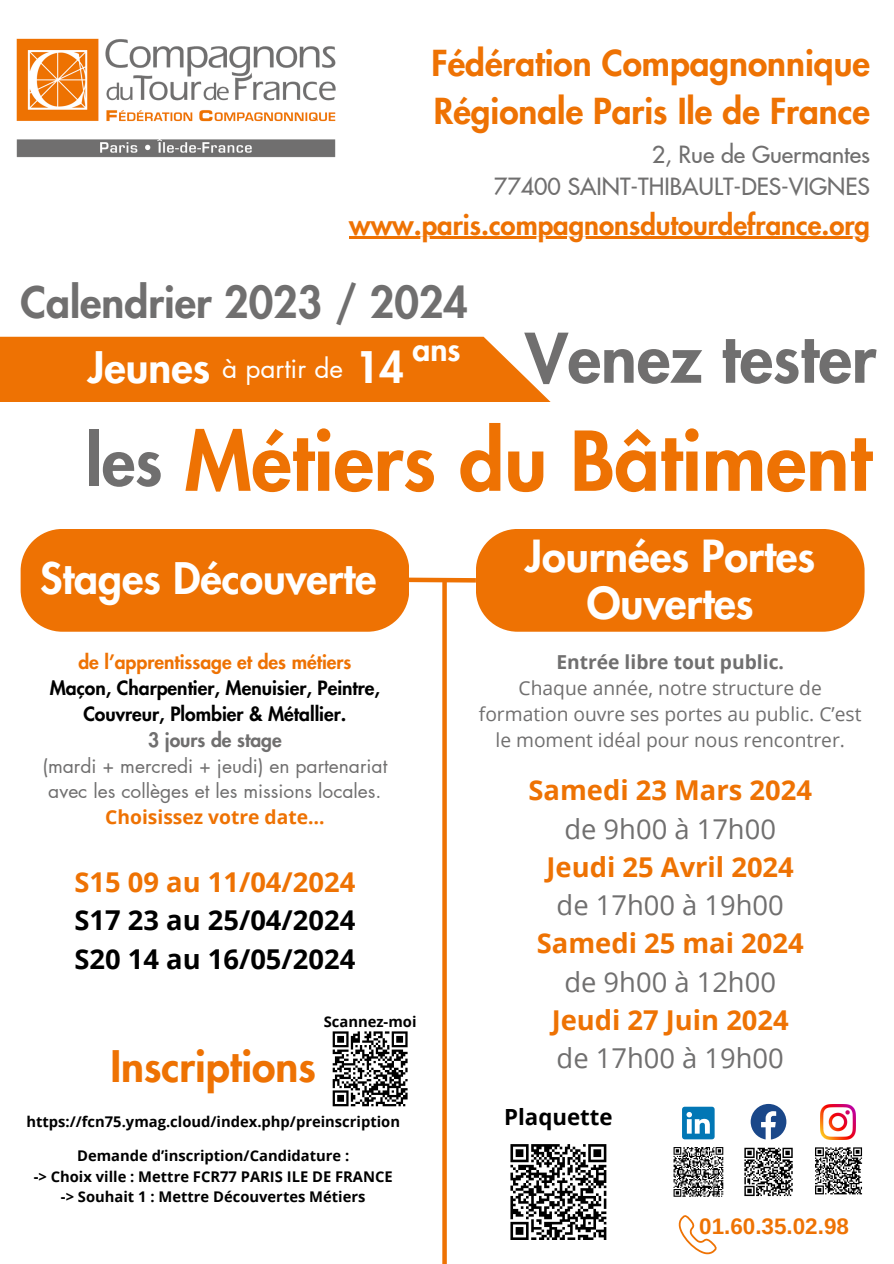
<style>
.page{position:relative;width:894px;height:1264px;background:#fff}
.page>*{position:absolute;margin:0;border:0;box-sizing:border-box;transform-origin:0 0}
.t1{font:800 79.95px "Futura LT Pro";color:#ee7203}
.t2{font:800 66.45px "Futura LT Pro";color:#706f6f}
.t3{font:800 43.2px/47.2px "Futura LT Pro";color:#fff;text-align:center}
.t4{font:800 42.45px "Futura LT Pro";color:#fff}
.t5{font:800 42.45px "Futura LT Pro";color:#706f6f}
.t6{font:800 42.45px "Futura LT Pro";color:#ee7203}
.t7{font:800 34.95px/48.3px "Futura LT Pro";color:#ee7203}
.t8{font:800 31.65px "Futura LT Pro";color:#fff}
.t9{font:800 27.45px "Futura LT Pro";color:#ee7203}
.t10{font:700 27.3px/38.2px "Open Sans";color:#ee7203;text-align:center}
.t11{font:700 27.3px/38.2px "Open Sans";color:#000;text-align:justify}
.t12{font:26.25px "Futura LT Pro";color:#fff}
.t13{font:500 23.25px "Futura LT Pro";color:#706f6f}
.t14{font:700 22.35px "Arimo";color:#ee7203}
.t15{font:700 22.2px "Open Sans";color:#000}
.t16{font:19.2px/25.8px "Open Sans";color:#706f6f;text-align:center}
.t17{font:19.2px/25.8px "Futura LT Pro";color:#706f6f}
.t18{font:800 19.2px/25.8px "Futura LT Pro";color:#000;text-align:center}
.t19{font:800 19.2px "Futura LT Pro";color:#ee7203}
.t20{font:700 19.2px "Open Sans";color:#706f6f}
.t21{font:700 19.2px "Open Sans";color:#ee7203}
.t22{font:800 19.2px "Futura LT Pro";color:#706f6f}
.t23{font:700 14.7px "Open Sans";color:#000}
.s1{color:#ee7203}
.s2{font-weight:400;color:#706f6f}
</style>
<div class="page">
<img style="left:16px;top:38px;width:320px;height:120px">
<div style="left:0;top:337px;width:550px;height:65px;background:#ee7203"></div>
<svg style="left:332px;top:1031px;width:75px;height:75px"></svg>
<svg style="left:510px;top:1144px;width:97px;height:96px"></svg>
<svg style="left:678px;top:1215px;width:39px;height:39px"></svg>
<svg style="left:682px;top:1106px;width:32px;height:33px"></svg>
<svg style="left:750px;top:1103px;width:36px;height:36px"></svg>
<img style="left:820px;top:1104px;width:35px;height:35px">
<svg style="left:673px;top:1147px;width:51px;height:50px"></svg>
<div style="left:741px;top:1144px;width:54px;height:54px;background:linear-gradient(to right,#f4f4f4,#fbfbfb)"></div>
<svg style="left:742px;top:1146px;width:52px;height:50px"></svg>
<svg style="left:815px;top:1194px;width:47px;height:1px"></svg>
<svg style="left:815px;top:1147px;width:48px;height:47px"></svg>
<hr style="left:349px;top:237px;width:520px;height:2px;background:#ee7203">
<svg style="left:442px;top:631px;width:4px;height:632px;background:#ef7d17"></svg>
<svg style="left:21px;top:529px;width:843px;height:102px;background:#ef801d"></svg>
<h5 class="t7" style="left:431px;top:40px;width:440px">Fédération Compagnonnique<br>Régionale Paris Ile de France</h5>
<h3 class="t13" style="left:651px;top:144px;width:220px">2, Rue de Guermantes</h3>
<h2 class="t13" style="left:494px;top:175px;width:377px">77400 SAINT-THIBAULT-DES-VIGNES</h2>
<h4 class="t9" style="left:349px;top:212px;width:522px">www.paris.compagnonsdutourdefrance.org</h4>
<h3 class="t5" style="left:21px;top:282px;width:449px">Calendrier 2023 / 2024</h3>
<h6 class="t4" style="left:88px;top:348px;width:124px">Jeunes</h6>
<p class="t12" style="left:222px;top:356px;width:122px">à partir de</p>
<h1 class="t4" style="left:355px;top:348px;width:51px">14</h1>
<h2 class="t8" style="left:412px;top:335px;width:50px">ans</h2>
<h3 class="t2" style="left:525px;top:328px;width:352px">Venez tester</h3>
<p class="t2" style="left:86px;top:431px;width:78px">les</p>
<h3 class="t1" style="left:184px;top:425px;width:688px">Métiers du Bâtiment</h3>
<p class="t4" style="left:40px;top:559px;width:337px">Stages Découverte</p>
<p class="t19" style="left:78px;top:653px;width:274px">de l’apprentissage et des métiers</p>
<p class="t18" style="left:50px;top:675px;width:332px">Maçon, Charpentier, Menuisier, Peintre,<br>Couvreur, Plombier &amp; Métallier.</p>
<p class="t22" style="left:148px;top:730px;width:135px">3 jours de stage</p>
<p class="t17" style="left:43px;top:753px;width:346px">(mardi + mercredi + jeudi) en partenariat avec les collèges et les missions locales.</p>
<p class="t21" style="left:105px;top:803px;width:221px">Choisissez votre date…</p>
<h6 class="t11" style="left:75px;top:862px;width:282px"><span class="s1">S15 09 au 11/04/2024<br></span>S17 23 au 25/04/2024<br>S20 14 au 16/05/2024</h6>
<h4 class="t6" style="left:110px;top:1047px;width:207px">Inscriptions</h4>
<p class="t23" style="left:323px;top:1011px;width:94px">Scannez-moi</p>
<h5 class="t23" style="left:26px;top:1111px;width:375px">https://fcn75.ymag.cloud/index.php/preinscription</h5>
<p class="t23" style="left:77px;top:1145px;width:273px">Demande d’inscription/Candidature :</p>
<p class="t23" style="left:34px;top:1166px;width:360px">-&gt; Choix ville : Mettre FCR77 PARIS ILE DE FRANCE</p>
<h3 class="t23" style="left:61px;top:1186px;width:306px">-&gt; Souhait 1 : Mettre Découvertes Métiers</h3>
<p class="t3" style="left:525px;top:534px;width:291px">Journées Portes<br>Ouvertes</p>
<p class="t20" style="left:556px;top:648px;width:229px">Entrée libre tout public.</p>
<p class="t16" style="left:478px;top:674px;width:384px">Chaque année, notre structure de formation ouvre ses portes au public. C’est le moment idéal pour nous rencontrer.</p>
<p class="t10" style="left:528px;top:770px;width:285px">Samedi 23 Mars 2024 <span class="s2">de 9h00 à 17h00<br></span>Jeudi 25 Avril 2024 <span class="s2">de 17h00 à 19h00<br></span>Samedi 25 mai 2024 <span class="s2">de 9h00 à 12h00<br></span>Jeudi 27 Juin 2024<br><span class="s2">de 17h00 à 19h00</span></p>
<p class="t15" style="left:504px;top:1101px;width:110px">Plaquette</p>
<p class="t14" style="left:699px;top:1214px;width:151px">01.60.35.02.98</p>
</div>
